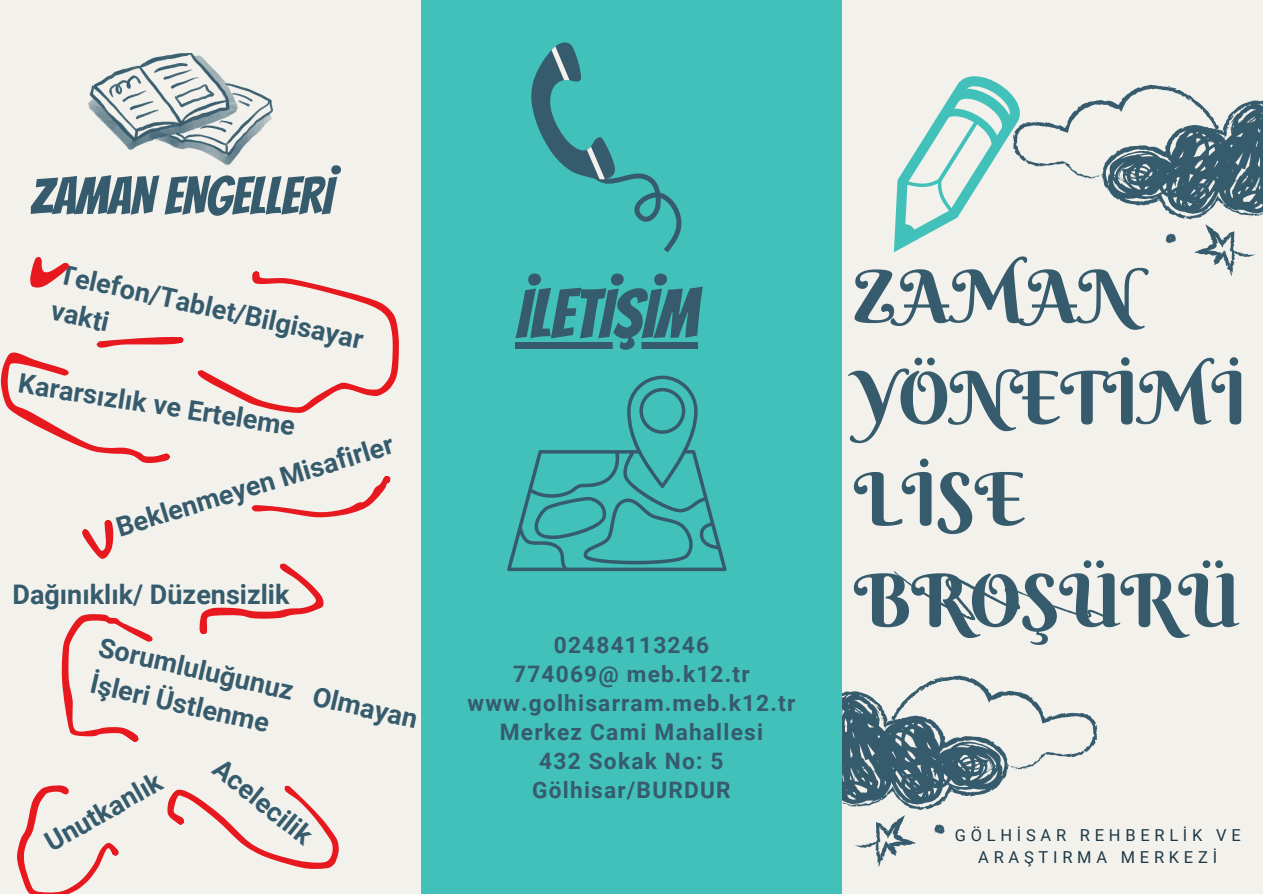
<style>
.page{position:relative;width:1263px;height:894px;background:#fff}
.page>*{position:absolute;margin:0;border:0;box-sizing:border-box;transform-origin:0 0}
.t1{font:73.05px/101.2px "Berkshire Swash";color:#365b6d}
.t2{font:68.7px "Bangers";color:#365b6d}
.t3{font:52.2px "Bangers";color:#365b6d}
.t4{font:700 27px/36.3px "Roboto";color:#365b6d}
.t5{font:700 22.65px/29px "Roboto";letter-spacing:.055em;color:#365b6d;text-align:center}
.t6{font:16.5px/22.5px "Roboto";letter-spacing:.29em;color:#1d3947;text-align:center}
</style>
<div class="page">
<div style="left:0;top:0;width:1263px;height:893px;background:#f2f1ec"></div>
<svg style="left:842px;top:675px;width:255px;height:191px"></svg>
<svg style="left:1021px;top:85px;width:242px;height:191px"></svg>
<div style="left:421px;top:0;width:421px;height:893px;background:#41c1ba"></div>
<svg style="left:894px;top:76px;width:127px;height:176px"></svg>
<svg style="left:894px;top:571px;width:213px;height:49px"></svg>
<svg style="left:507px;top:375px;width:219px;height:196px"></svg>
<svg style="left:531px;top:42px;width:151px;height:210px"></svg>
<svg style="left:88px;top:53px;width:185px;height:113px"></svg>
<svg style="left:516px;top:342px;width:182px;height:6px"></svg>
<svg style="left:30px;top:257px;width:39px;height:30px"></svg>
<svg style="left:82px;top:520px;width:31px;height:38px"></svg>
<svg style="left:199px;top:563px;width:125px;height:70px"></svg>
<svg style="left:61px;top:614px;width:92px;height:127px"></svg>
<svg style="left:167px;top:785px;width:172px;height:83px"></svg>
<svg style="left:17px;top:785px;width:101px;height:108px"></svg>
<svg style="left:252px;top:476px;width:138px;height:41px"></svg>
<svg style="left:198px;top:271px;width:201px;height:142px"></svg>
<svg style="left:1px;top:337px;width:182px;height:126px"></svg>
<h1 class="t3" style="left:30px;top:168px;width:303px">ZAMAN ENGELLERİ</h1>
<p class="t4" style="left:63px;top:257px;width:312px;rotate:12deg">Telefon/Tablet/Bilgisayar vakti</p>
<h2 class="t4" style="left:22px;top:365px;width:281px;rotate:9deg">Kararsızlık ve Erteleme</h2>
<p class="t4" style="left:112px;top:510px;width:290px;rotate:-17deg">Beklenmeyen Misafirler</p>
<h1 class="t4" style="left:13px;top:576px;width:279px">Dağınıklık/ Düzensizlik</h1>
<p class="t4" style="left:103px;top:628px;width:328px;line-height:37.2px;rotate:13deg">Sorumluluğunuz Olmayan<br>İşleri Üstlenme</p>
<h3 class="t4" style="left:38px;top:828px;width:132px;rotate:-30deg">Unutkanlık</h3>
<h3 class="t4" style="left:228px;top:750px;width:120px;rotate:39deg">Acelecilik</h3>
<p class="t2" style="left:516px;top:277px;width:184px">İLETİŞİM</p>
<p class="t5" style="left:467px;top:631px;width:329px">02484113246<br>774069@ meb.k12.tr www.golhisarram.meb.k12.tr<br>Merkez Cami Mahallesi<br>432 Sokak No: 5<br>Gölhisar/BURDUR</p>
<p class="t1" style="left:854px;top:246px;width:394px">ZAMAN<br>YÖNETİMİ<br>LİSE<br>BROŞÜRÜ</p>
<h4 class="t6" style="left:955px;top:823px;width:287px">GÖLHİSAR REHBERLİK VE<br>ARAŞTIRMA MERKEZİ</h4>
</div>
